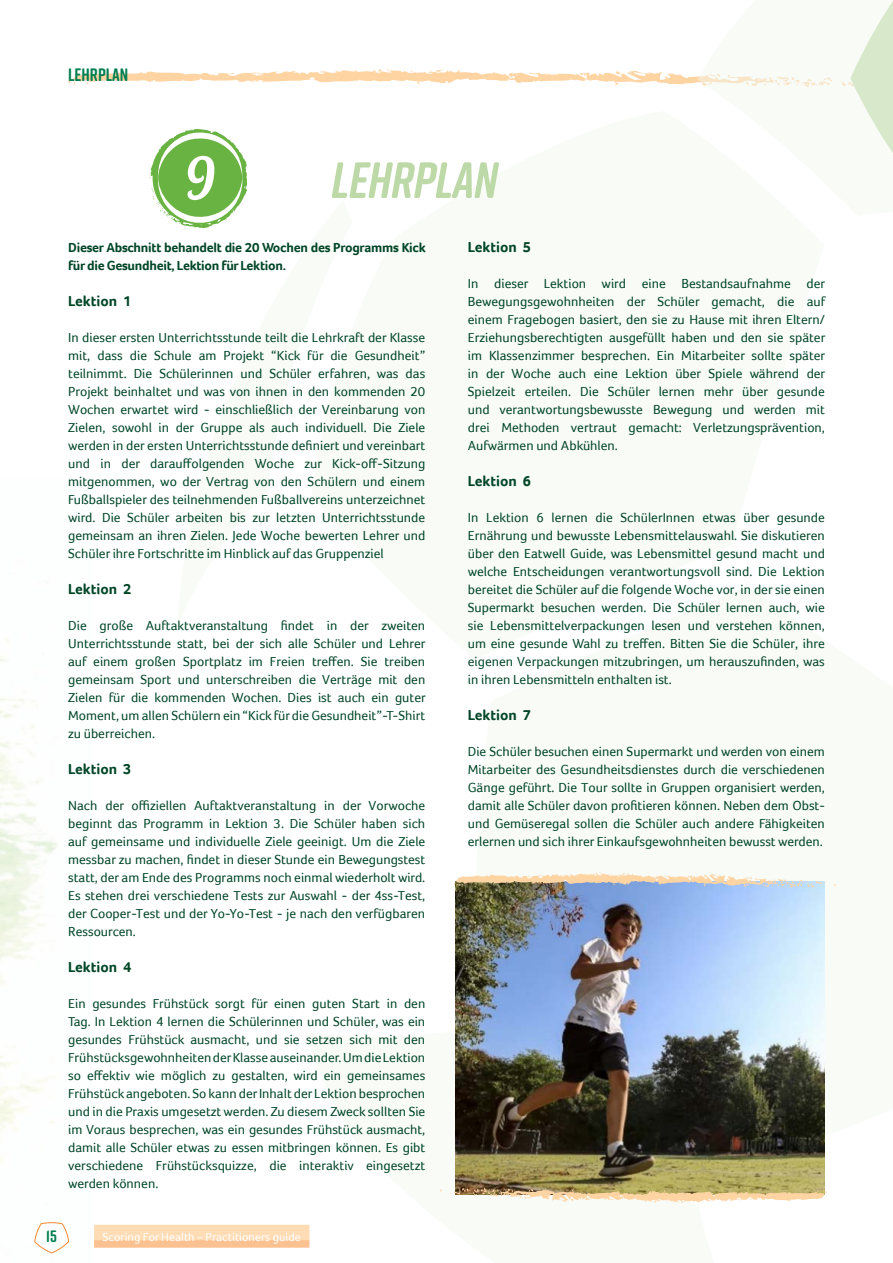
<style>
.page{position:relative;width:893px;height:1263px;background:#fff}
.page>*{position:absolute;margin:0;border:0;box-sizing:border-box;transform-origin:0 0}
.t1{font:58.65px "Lobster 1.4";color:#fff}
.t2{font:italic 700 51px "Rift Soft";letter-spacing:-.01em;color:#bed9a8}
.t3{font:700 18px "Rift Soft";color:#007f50}
.t4{font:700 16.5px "Rift Soft";color:#007f50}
.t5{font:700 15px "Foco";color:#004627}
.t6{font:13.5px/18px "Foco";color:#004627;text-align:justify}
.t7{font:700 13.5px/18px "Foco";letter-spacing:-.02em;color:#004627}
.t8{font:12px "Foco";color:#fff}
</style>
<div class="page">
<svg style="left:34px;top:1222px;width:35px;height:31px"></svg>
<div style="left:94px;top:1225px;width:215px;height:16px;background:#ffdcb4"></div>
<div style="left:94px;top:1240px;width:215px;height:8px;background:#fcc190"></div>
<img style="left:456px;top:890px;width:369px;height:295px">
<svg style="left:68px;top:1px;width:825px;height:227px"></svg>
<img style="left:454px;top:872px;width:371px;height:18px">
<svg style="left:451px;top:1185px;width:376px;height:18px"></svg>
<h3 class="t3" style="left:68px;top:62px;width:62px">LEHRPLAN</h3>
<h1 class="t1" style="left:186px;top:141px;width:30px">9</h1>
<h2 class="t2" style="left:331px;top:144px;width:168px">LEHRPLAN</h2>
<p class="t7" style="left:68px;top:238px;width:359px">Dieser Abschnitt behandelt die 20 Wochen des Programms Kick für die Gesundheit, Lektion für Lektion.</p>
<p class="t5" style="left:68px;top:291px;width:65px">Lektion 1</p>
<p class="t6" style="left:68px;top:328px;width:359px">In dieser ersten Unterrichtsstunde teilt die Lehrkraft der Klasse mit, dass die Schule am Projekt “Kick für die Gesundheit” teilnimmt. Die Schülerinnen und Schüler erfahren, was das Projekt beinhaltet und was von ihnen in den kommenden 20<br>Wochen erwartet wird - einschließlich der Vereinbarung von Zielen, sowohl in der Gruppe als auch individuell. Die Ziele werden in der ersten Unterrichtsstunde definiert und vereinbart und in der darauffolgenden Woche zur Kick-off-Sitzung mitgenommen, wo der Vertrag von den Schülern und einem Fußballspieler des teilnehmenden Fußballvereins unterzeichnet wird. Die Schüler arbeiten bis zur letzten Unterrichtsstunde gemeinsam an ihren Zielen. Jede Woche bewerten Lehrer und Schüler ihre Fortschritte im Hinblick auf das Gruppenziel</p>
<p class="t5" style="left:68px;top:579px;width:65px">Lektion 2</p>
<p class="t6" style="left:68px;top:616px;width:359px">Die große Auftaktveranstaltung findet in der zweiten Unterrichtsstunde statt, bei der sich alle Schüler und Lehrer auf einem großen Sportplatz im Freien treffen. Sie treiben gemeinsam Sport und unterschreiben die Verträge mit den Zielen für die kommenden Wochen. Dies ist auch ein guter Moment, um allen Schülern ein “Kick für die Gesundheit”-T-Shirt zu überreichen.</p>
<p class="t5" style="left:68px;top:759px;width:65px">Lektion 3</p>
<p class="t6" style="left:68px;top:796px;width:359px">Nach der offiziellen Auftaktveranstaltung in der Vorwoche beginnt das Programm in Lektion 3. Die Schüler haben sich auf gemeinsame und individuelle Ziele geeinigt. Um die Ziele messbar zu machen, findet in dieser Stunde ein Bewegungstest statt, der am Ende des Programms noch einmal wiederholt wird.<br>Es stehen drei verschiedene Tests zur Auswahl - der 4ss-Test, der Cooper-Test und der Yo-Yo-Test - je nach den verfügbaren Ressourcen.</p>
<p class="t5" style="left:68px;top:957px;width:65px">Lektion 4</p>
<p class="t6" style="left:68px;top:994px;width:359px">Ein gesundes Frühstück sorgt für einen guten Start in den Tag. In Lektion 4 lernen die Schülerinnen und Schüler, was ein gesundes Frühstück ausmacht, und sie setzen sich mit den Frühstücksgewohnheiten der Klasse auseinander. Um die Lektion so effektiv wie möglich zu gestalten, wird ein gemeinsames Frühstück angeboten. So kann der Inhalt der Lektion besprochen und in die Praxis umgesetzt werden. Zu diesem Zweck sollten Sie im Voraus besprechen, was ein gesundes Frühstück ausmacht, damit alle Schüler etwas zu essen mitbringen können. Es gibt verschiedene Frühstücksquizze, die interaktiv eingesetzt werden können.</p>
<p class="t4" style="left:46px;top:1224px;width:12px">15</p>
<p class="t8" style="left:103px;top:1230px;width:200px">Scoring For Health – Practitioners guide</p>
<p class="t5" style="left:468px;top:237px;width:65px">Lektion 5</p>
<p class="t6" style="left:468px;top:274px;width:359px">In dieser Lektion wird eine Bestandsaufnahme der Bewegungsgewohnheiten der Schüler gemacht, die auf einem Fragebogen basiert, den sie zu Hause mit ihren Eltern/ Erziehungsberechtigten ausgefüllt haben und den sie später im Klassenzimmer besprechen. Ein Mitarbeiter sollte später in der Woche auch eine Lektion über Spiele während der Spielzeit erteilen. Die Schüler lernen mehr über gesunde und verantwortungsbewusste Bewegung und werden mit drei Methoden vertraut gemacht: Verletzungsprävention, Aufwärmen und Abkühlen.</p>
<p class="t5" style="left:468px;top:471px;width:65px">Lektion 6</p>
<p class="t6" style="left:468px;top:508px;width:359px">In Lektion 6 lernen die SchülerInnen etwas über gesunde Ernährung und bewusste Lebensmittelauswahl. Sie diskutieren über den Eatwell Guide, was Lebensmittel gesund macht und welche Entscheidungen verantwortungsvoll sind. Die Lektion bereitet die Schüler auf die folgende Woche vor, in der sie einen Supermarkt besuchen werden. Die Schüler lernen auch, wie sie Lebensmittelverpackungen lesen und verstehen können, um eine gesunde Wahl zu treffen. Bitten Sie die Schüler, ihre eigenen Verpackungen mitzubringen, um herauszufinden, was in ihren Lebensmitteln enthalten ist.</p>
<p class="t5" style="left:468px;top:705px;width:65px">Lektion 7</p>
<p class="t6" style="left:468px;top:742px;width:359px">Die Schüler besuchen einen Supermarkt und werden von einem Mitarbeiter des Gesundheitsdienstes durch die verschiedenen Gänge geführt. Die Tour sollte in Gruppen organisiert werden, damit alle Schüler davon profitieren können. Neben dem Obst&shy;und Gemüseregal sollen die Schüler auch andere Fähigkeiten erlernen und sich ihrer Einkaufsgewohnheiten bewusst werden.</p>
</div>
